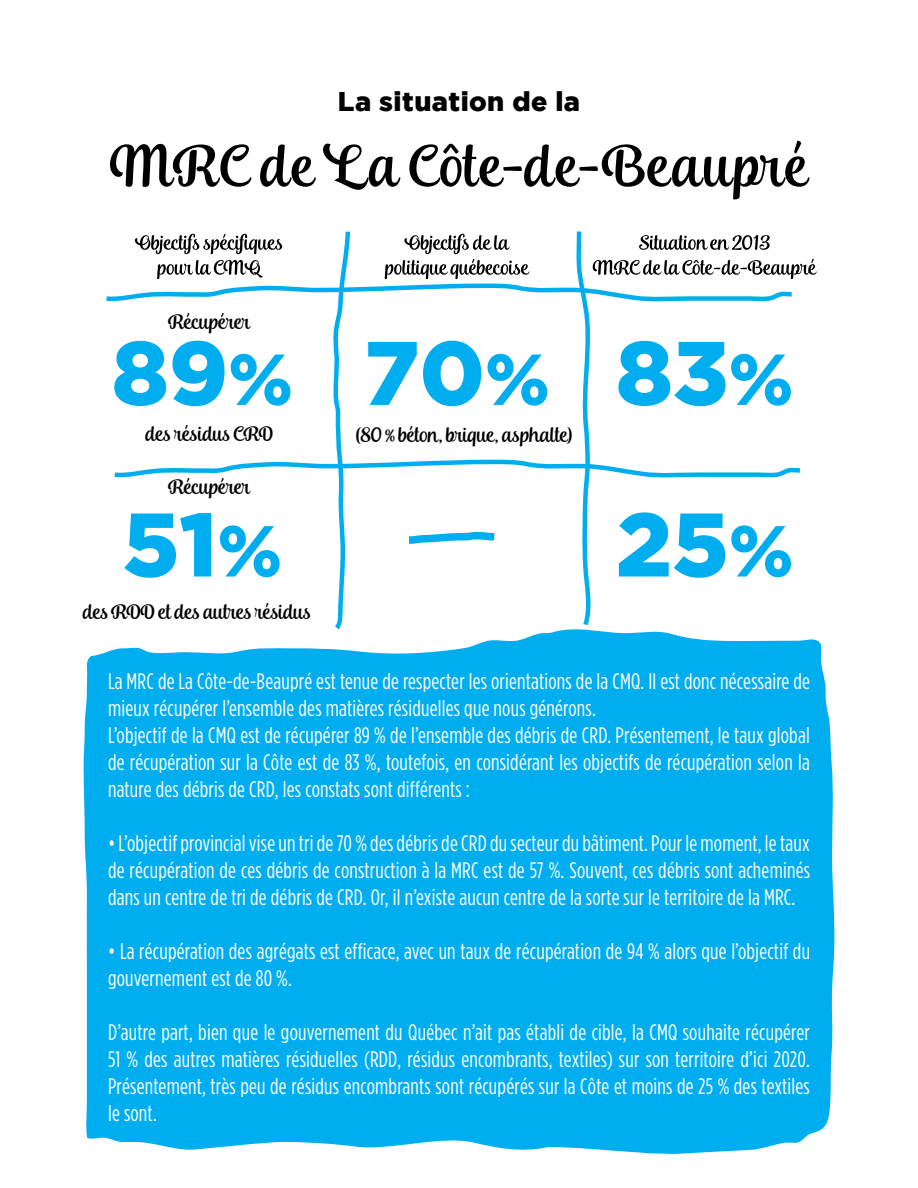
<style>
.page{position:relative;width:918px;height:1188px;background:#fff}
.page>*{position:absolute;margin:0;border:0;box-sizing:border-box;transform-origin:0 0}
.t1{font:900 90px/171.6px "Gotham";color:#00aeef}
.t2{font:60px "Andalusia";letter-spacing:.03em;color:#000}
.t3{font:900 27px "Gotham";letter-spacing:.015em;color:#000}
.t4{font:condensed 22.5px/27px "Gotham HTF";letter-spacing:.01em;color:#fff}
.t5{font:21px "Andalusia";color:#000}
.s1{font-size:72px}
</style>
<div class="page">
<div style="left:84px;top:634px;width:751px;height:520px;background:#00aeef"></div>
<svg style="left:106px;top:231px;width:711px;height:403px"></svg>
<p class="t3" style="left:338px;top:86px;width:244px">La situation de la</p>
<h2 class="t2" style="left:111px;top:131px;width:698px">MRC de La Côte-de-Beaupré</h2>
<p class="t5" style="left:168px;top:309px;width:83px">Récupérer</p>
<h1 class="t1" style="left:112px;top:285px;width:683px">89<span class="s1">%</span> 70<span class="s1">%</span> 83<span class="s1">%<br></span>51<span class="s1">%</span></h1>
<p class="t5" style="left:145px;top:422px;width:130px">des résidus CRD</p>
<p class="t5" style="left:355px;top:422px;width:219px">(80% béton, brique, asphalte)</p>
<p class="t5" style="left:168px;top:474px;width:83px">Récupérer</p>
<h1 class="t1" style="left:616px;top:457px;width:179px">25<span class="s1">%</span></h1>
<p class="t5" style="left:82px;top:600px;width:230px">des RDD et des autres résidus</p>
<p class="t4" style="left:108px;top:667px;width:704px">La MRC de La Côte-de-Beaupré est tenue de respecter les orientations de la CMQ. Il est donc nécessaire de mieux récupérer l’ensemble des matières résiduelles que nous générons.<br>L’objectif de la CMQ est de récupérer 89 % de l’ensemble des débris de CRD. Présentement, le taux global de récupération sur la Côte est de 83 %, toutefois, en considérant les objectifs de récupération selon la nature des débris de CRD, les constats sont différents :</p>
<p class="t4" style="left:108px;top:829px;width:704px;text-align:justify">• L’objectif provincial vise un tri de 70 % des débris de CRD du secteur du bâtiment. Pour le moment, le taux de récupération de ces débris de construction à la MRC est de 57 %. Souvent, ces débris sont acheminés dans un centre de tri de débris de CRD. Or, il n’existe aucun centre de la sorte sur le territoire de la MRC.</p>
<p class="t4" style="left:108px;top:937px;width:704px">• La récupération des agrégats est efficace, avec un taux de récupération de 94 % alors que l’objectif du gouvernement est de 80 %.</p>
<p class="t4" style="left:108px;top:1018px;width:703px;text-align:justify">D’autre part, bien que le gouvernement du Québec n’ait pas établi de cible, la CMQ souhaite récupérer 51 % des autres matières résiduelles (RDD, résidus encombrants, textiles) sur son territoire d’ici 2020.<br>Présentement, très peu de résidus encombrants sont récupérés sur la Côte et moins de 25 % des textiles le sont.</p>
</div>
